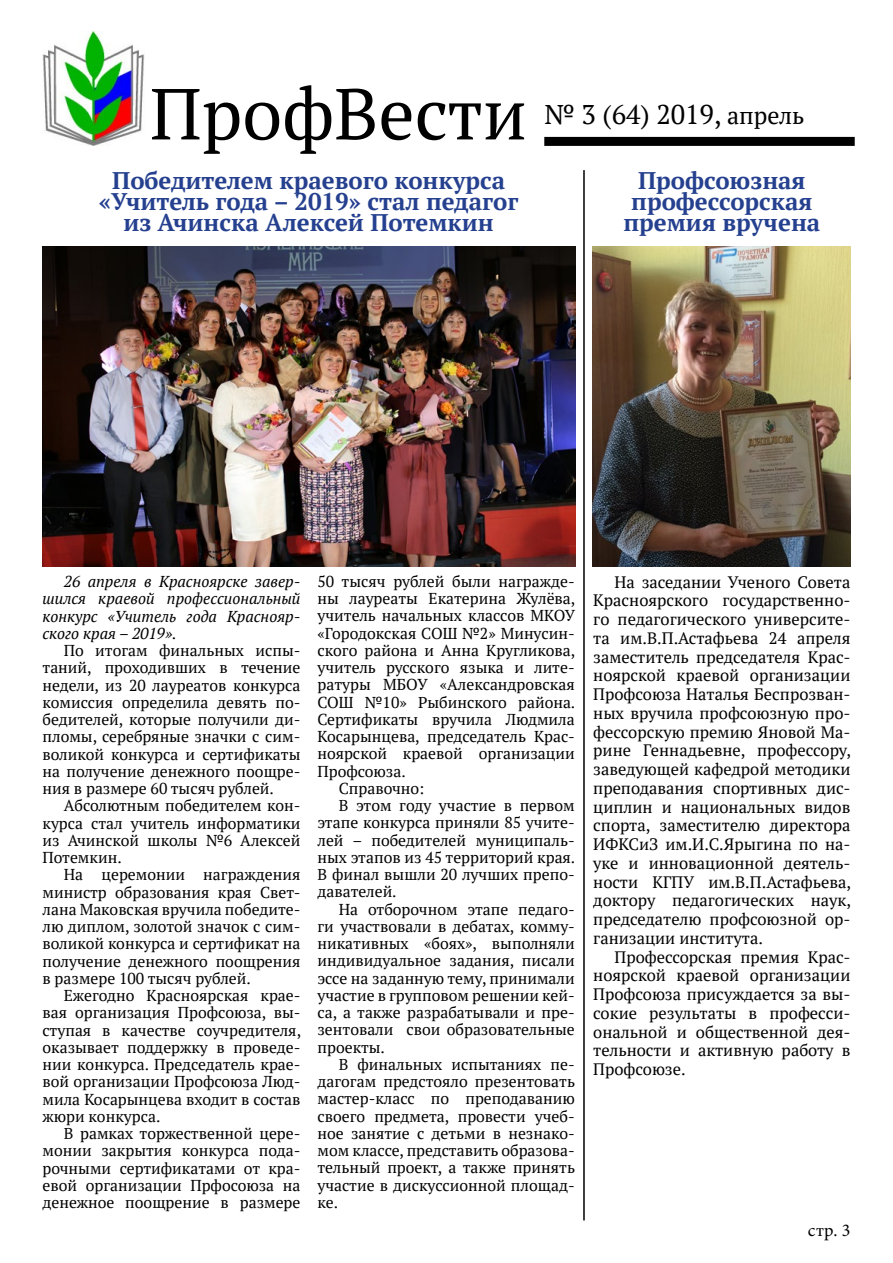
<style>
.page{position:relative;width:893px;height:1263px;background:#fff}
.page>*{position:absolute;margin:0;border:0;box-sizing:border-box;transform-origin:0 0}
.t1{font:72px "PT Serif";color:#000}
.t2{font:27px "PT Serif";color:#000}
.t3{font:700 24px/21px "PT Serif";color:#25408f;text-align:center}
.t4{font:18px "Minion Pro";color:#000}
.t5{font:16.5px/18.8px "PT Serif";color:#000;text-align:justify}
.t6{font:15.75px/17.2px "PT Serif";color:#000;text-align:justify}
.t7{font:italic 15.75px/17.2px "PT Serif";color:#000;text-align:justify}
.s1{font-size:24px}
</style>
<div class="page">
<img style="left:43px;top:32px;width:102px;height:114px">
<div style="left:544px;top:137px;width:311px;height:9px;background:#000"></div>
<img style="left:43px;top:247px;width:532px;height:319px">
<hr style="left:583px;top:170px;width:2px;height:1050px;background:#000">
<img style="left:592px;top:247px;width:258px;height:319px">
<h1 class="t1" style="left:150px;top:67px;width:378px">ПрофВести</h1>
<h2 class="t2" style="left:545px;top:96px;width:261px">№ 3 (64) 2019, <span class="s1">апрель</span></h2>
<h3 class="t3" style="left:99px;top:169px;width:421px">Победителем краевого конкурса «Учитель года – 2019» стал педагог из Ачинска Алексей Потемкин</h3>
<h3 class="t3" style="left:623px;top:169px;width:198px">Профсоюзная профессорская премия вручена</h3>
<p class="t7" style="left:43px;top:573px;width:259px;text-indent:21px">26 апреля в Красноярске завер&shy;шился краевой профессиональный конкурс «Учитель года Краснояр&shy;ского края – 2019».</p>
<p class="t6" style="left:43px;top:642px;width:259px;text-indent:21px">По итогам финальных испы&shy;таний, проходивших в течение недели, из 20 лауреатов конкурса комиссия определила девять по&shy;бедителей, которые получили ди&shy;пломы, серебряные значки с сим&shy;воликой конкурса и сертификаты на получение денежного поощре&shy;ния в размере 60 тысяч рублей.</p>
<p class="t6" style="left:43px;top:797px;width:259px;text-indent:21px">Абсолютным победителем кон&shy;курса стал учитель информатики из Ачинской школы №6 Алексей Потемкин.</p>
<p class="t6" style="left:43px;top:866px;width:259px;text-indent:21px">На церемонии награждения министр образования края Свет&shy;лана Маковская вручила победите&shy;лю диплом, золотой значок с сим&shy;воликой конкурса и сертификат на получение денежного поощрения в размере 100 тысяч рублей.</p>
<p class="t6" style="left:43px;top:987px;width:260px;text-indent:21px">Ежегодно Красноярская крае&shy;вая организация Профсоюза, вы&shy;ступая в качестве соучредителя, оказывает поддержку в проведе&shy;нии конкурса. Председатель крае&shy;вой организации Профсоюза Люд&shy;мила Косарынцева входит в состав жюри конкурса.</p>
<p class="t6" style="left:43px;top:1125px;width:259px;text-indent:21px">В рамках торжественной цере&shy;монии закрытия конкурса пода&shy;рочными сертификатами от кра&shy;евой организации Прфосоюза на денежное поощрение в размере</p>
<p class="t6" style="left:317px;top:572px;width:259px">50 тысяч рублей были награжде-</p>
<p class="t6" style="left:317px;top:590px;width:259px">ны лауреаты Екатерина Жулёва,</p>
<p class="t6" style="left:317px;top:607px;width:259px">учитель начальных классов МКОУ</p>
<p class="t6" style="left:317px;top:624px;width:259px">«Городокская СОШ №2» Минусин-</p>
<p class="t6" style="left:317px;top:641px;width:259px">ского района и Анна Кругликова,</p>
<p class="t6" style="left:317px;top:659px;width:259px">учитель русского языка и лите-</p>
<p class="t6" style="left:317px;top:676px;width:259px">ратуры МБОУ «Александровская</p>
<p class="t6" style="left:317px;top:693px;width:259px">СОШ №10» Рыбинского района.</p>
<p class="t6" style="left:317px;top:710px;width:259px">Сертификаты вручила Людмила</p>
<p class="t6" style="left:317px;top:728px;width:259px">Косарынцева, председатель Крас-</p>
<p class="t6" style="left:317px;top:745px;width:259px">ноярской краевой организации</p>
<p class="t6" style="left:317px;top:762px;width:90px">Профсоюза.</p>
<p class="t6" style="left:339px;top:779px;width:87px">Справочно:</p>
<p class="t6" style="left:339px;top:797px;width:237px">В этом году участие в первом</p>
<p class="t6" style="left:317px;top:814px;width:259px">этапе конкурса приняли 85 учите-</p>
<p class="t6" style="left:317px;top:831px;width:259px">лей – победителей муниципаль-</p>
<p class="t6" style="left:317px;top:848px;width:259px">ных этапов из 45 территорий края.</p>
<p class="t6" style="left:317px;top:866px;width:259px">В финал вышли 20 лучших препо-</p>
<p class="t6" style="left:317px;top:883px;width:81px">давателей.</p>
<p class="t6" style="left:339px;top:900px;width:237px">На отборочном этапе педаго-</p>
<p class="t6" style="left:317px;top:917px;width:259px">ги участвовали в дебатах, комму-</p>
<p class="t6" style="left:317px;top:935px;width:259px">никативных «боях», выполняли</p>
<p class="t6" style="left:317px;top:952px;width:259px">индивидуальное задания, писали</p>
<p class="t6" style="left:317px;top:969px;width:259px">эссе на заданную тему, принимали</p>
<p class="t6" style="left:317px;top:986px;width:259px">участие в групповом решении кей-</p>
<p class="t6" style="left:317px;top:1004px;width:259px">са, а также разрабатывали и пре-</p>
<p class="t6" style="left:317px;top:1021px;width:259px">зентовали свои образовательные</p>
<p class="t6" style="left:317px;top:1038px;width:69px">проекты.</p>
<p class="t6" style="left:339px;top:1055px;width:237px">В финальных испытаниях пе-</p>
<p class="t6" style="left:317px;top:1073px;width:259px">дагогам предстояло презентовать</p>
<p class="t6" style="left:317px;top:1090px;width:259px">мастер-класс по преподаванию</p>
<p class="t6" style="left:317px;top:1107px;width:259px">своего предмета, провести учеб-</p>
<p class="t6" style="left:317px;top:1124px;width:259px">ное занятие с детьми в незнако-</p>
<p class="t6" style="left:317px;top:1142px;width:259px">мом классе, представить образова-</p>
<p class="t6" style="left:317px;top:1159px;width:259px">тельный проект, а также принять</p>
<p class="t6" style="left:317px;top:1176px;width:259px">участие в дискуссионной площад-</p>
<p class="t6" style="left:317px;top:1193px;width:22px">ке.</p>
<p class="t5" style="left:593px;top:572px;width:259px;text-indent:21px">На заседании Ученого Совета Красноярского государственно&shy;го педагогического университе&shy;та им.В.П.Астафьева 24 апреля заместитель председателя Крас&shy;ноярской краевой организации Профсоюза Наталья Беспрозван&shy;ных вручила профсоюзную про&shy;фессорскую премию Яновой Ма&shy;рине Геннадьевне, профессору, заведующей кафедрой методики преподавания спортивных дис&shy;циплин и национальных видов спорта, заместителю директора ИФКСиЗ им.И.С.Ярыгина по на&shy;уке и инновационной деятель&shy;ности КГПУ им.В.П.Астафьева, доктору педагогических наук, председателю профсоюзной ор&shy;ганизации института.</p>
<p class="t5" style="left:593px;top:947px;width:259px;text-indent:21px">Профессорская премия Крас&shy;ноярской краевой организации Профсоюза присуждается за вы&shy;сокие результаты в професси&shy;ональной и общественной дея&shy;тельности и активную работу в Профсоюзе.</p>
<p class="t4" style="left:808px;top:1218px;width:44px">стр. 3</p>
</div>
